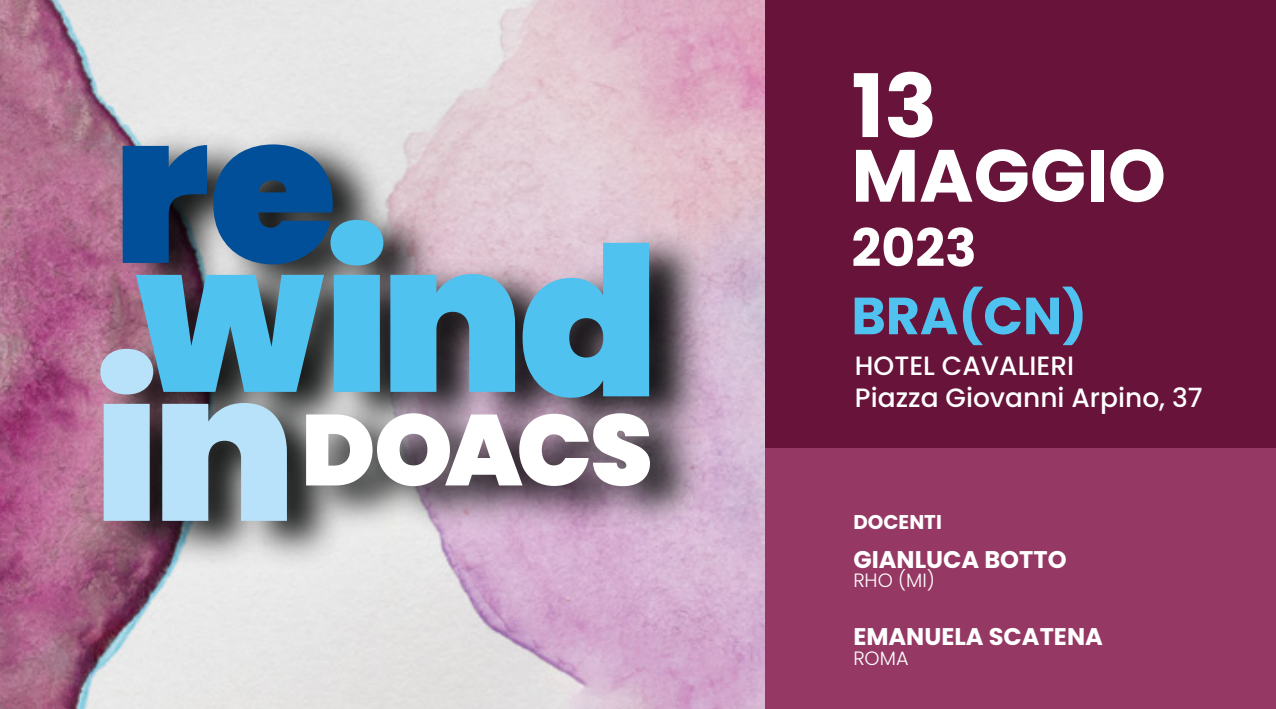
<style>
.page{position:relative;width:1276px;height:709px;background:#fff}
.page>*{position:absolute;margin:0;border:0;box-sizing:border-box;transform-origin:0 0}
.t1{font:700 87.5px "Poppins";color:#fff}
.t2{font:700 73.75px "Poppins";color:#fff}
.t3{font:700 52.25px "Poppins";color:#50c2f0}
.t4{font:700 52.25px "Poppins";color:#fff}
.t5{font:500 26.5px/32px "Poppins";color:#fff}
.t6{font:700 24px "Poppins";color:#fff}
.t7{font:700 20px "Poppins";color:#fff}
.t8{font:300 19.25px "Poppins";color:#fff}
</style>
<div class="page">
<img style="left:0;top:0;width:765px;height:709px">
<div style="left:765px;top:0;width:511px;height:709px;background:#67133a"></div>
<div style="left:765px;top:449px;width:511px;height:260px;background:#953863"></div>
<img style="left:86px;top:116px;width:635px;height:462px">
<svg style="left:100px;top:144px;width:550px;height:377px;background:#84a1b9"></svg>
<h1 class="t1" style="left:851px;top:56px;width:87px">13</h1>
<h2 class="t2" style="left:851px;top:133px;width:316px">MAGGIO</h2>
<h3 class="t4" style="left:851px;top:218px;width:127px">2023</h3>
<h3 class="t3" style="left:851px;top:286px;width:237px">BRA(CN)</h3>
<p class="t5" style="left:855px;top:350px;width:349px">HOTEL CAVALIERI<br>Piazza Giovanni Arpino, 37</p>
<p class="t7" style="left:853px;top:510px;width:90px">DOCENTI</p>
<p class="t6" style="left:853px;top:546px;width:215px">GIANLUCA BOTTO</p>
<p class="t8" style="left:853px;top:569px;width:83px">RHO (MI)</p>
<p class="t6" style="left:853px;top:623px;width:251px">EMANUELA SCATENA</p>
<p class="t8" style="left:853px;top:646px;width:57px">ROMA</p>
</div>
